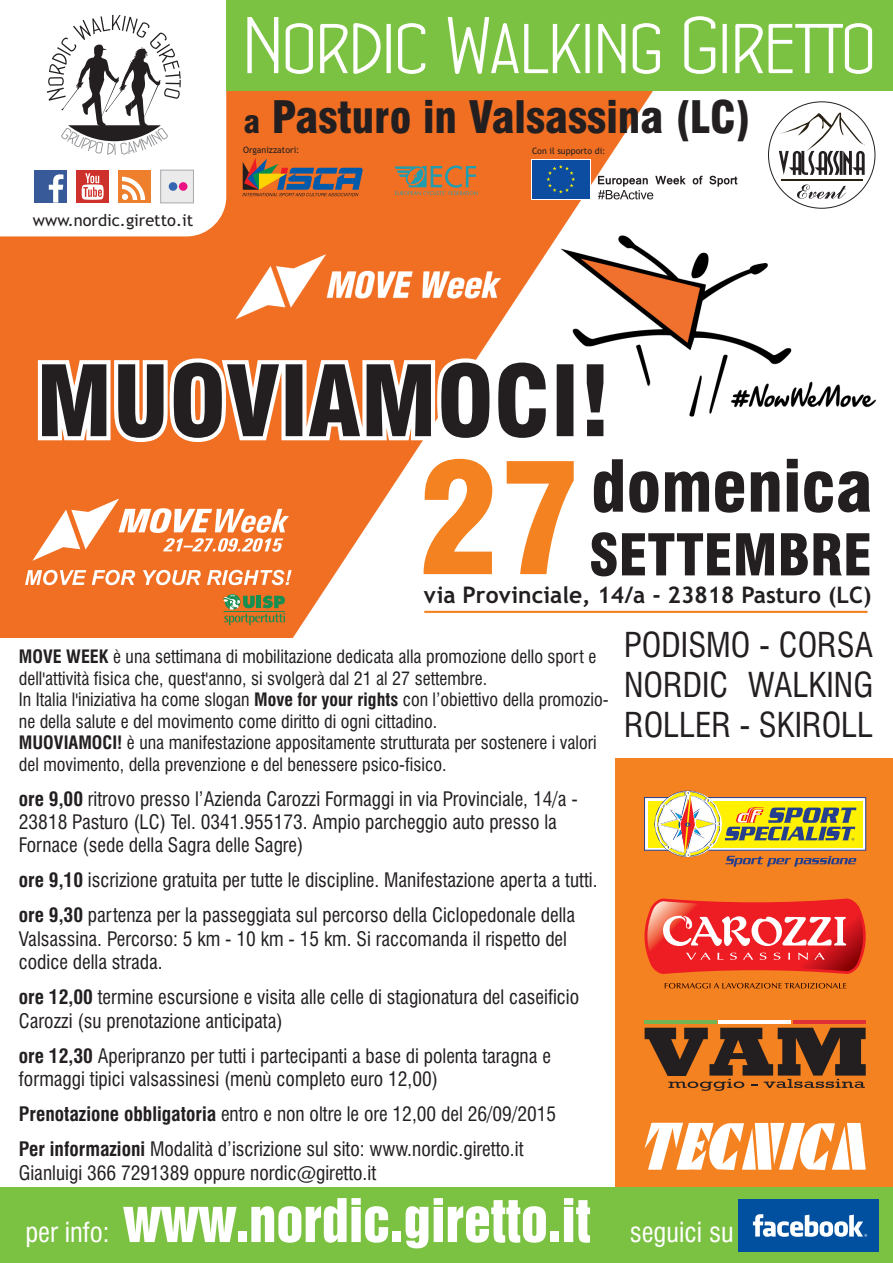
<style>
.page{position:relative;width:893px;height:1263px;background:#fff}
.page>*{position:absolute;margin:0;border:0;box-sizing:border-box;transform-origin:0 0}
.t1{font:900 condensed 152.1px "Swiss 721 BT";color:#f58220}
.t2{font:900 condensed 69.75px "Swiss 721 BT";color:#231f20}
.t3{font:900 condensed 56.1px "Swiss 721 BT";color:#231f20}
.t4{font:54.9px "Swiss 921 BT Regular A";color:#fff}
.t5{font:900 condensed 43.65px "Swiss 721 BT";color:#231f20}
.t6{font:condensed 33.45px/40px "Swiss 721 BT";color:#231f20;text-align:justify}
.t7{font:700 22.8px "Trebuchet MS";color:#231f20}
.t8{font:condensed 19.5px/35.1px "Swiss 721 BT";color:#231f20}
.t9{font:condensed 18px "Swiss 721 BT";color:#231f20}
.t10{font:16.35px "Trebuchet MS";color:#231f20}
.t11{font:8.85px "Trebuchet MS";color:#231f20}
.s1{font-size:30.9px}
.s2{font-weight:700}
.s3{font-family:"Swiss 721 BT";font-stretch:condensed;font-size:27px}
</style>
<div class="page">
<div style="left:614px;top:758px;width:278px;height:431px;background:#f58220"></div>
<img style="left:0;top:90px;width:892px;height:548px">
<div style="left:0;top:1187px;width:892px;height:76px;background:#7bc142"></div>
<div style="left:226px;top:0;width:666px;height:90px;background:#7bc142"></div>
<svg style="left:247px;top:16px;width:625px;height:58px"></svg>
<div style="left:76px;top:170px;width:33px;height:33px;background:#ce312c"></div>
<svg style="left:82px;top:173px;width:22px;height:27px"></svg>
<div style="left:118px;top:170px;width:33px;height:33px;background:#ee7f2d"></div>
<svg style="left:122px;top:177px;width:23px;height:23px"></svg>
<div style="left:34px;top:170px;width:33px;height:33px;background:#395a99"></div>
<svg style="left:49px;top:174px;width:14px;height:29px"></svg>
<div style="left:160px;top:170px;width:34px;height:33px;background:#ebebec;border:1px solid #a8a9ad"></div>
<div style="left:169px;top:182px;width:8px;height:9px;background:#3566b1;border-radius:50%"></div>
<div style="left:179px;top:182px;width:8px;height:9px;background:#ed1283;border-radius:50%"></div>
<svg style="left:47px;top:15px;width:134px;height:140px"></svg>
<svg style="left:644px;top:797px;width:222px;height:54px"></svg>
<div style="left:647px;top:801px;width:215px;height:46px;background:#fff101"></div>
<svg style="left:655px;top:791px;width:201px;height:76px"></svg>
<div style="left:737px;top:1199px;width:141px;height:53px;background:#01509f"></div>
<svg style="left:752px;top:1214px;width:115px;height:23px"></svg>
<svg style="left:644px;top:1123px;width:221px;height:47px"></svg>
<hr style="left:644px;top:1020px;width:73px;height:4px;background:#72b552">
<hr style="left:718px;top:1020px;width:73px;height:4px;background:#fff">
<hr style="left:792px;top:1020px;width:73px;height:4px;background:#df3038">
<svg style="left:644px;top:1028px;width:221px;height:63px"></svg>
<svg style="left:38px;top:358px;width:569px;height:84px"></svg>
<svg style="left:42px;top:363px;width:561px;height:75px"></svg>
<svg style="left:664px;top:983px;width:182px;height:6px"></svg>
<svg style="left:644px;top:898px;width:222px;height:76px;background:#eb4d45"></svg>
<hr style="left:424px;top:611px;width:443px;height:2px;background:#f58220">
<div style="left:768px;top:101px;width:107px;height:108px;background:#fff;border:1px solid #231f20;border-radius:50%"></div>
<hr style="left:780px;top:179px;width:82px;height:1px;background:#272013">
<svg style="left:771px;top:104px;width:94px;height:71px"></svg>
<svg style="left:797px;top:185px;width:49px;height:14px"></svg>
<svg style="left:32px;top:499px;width:257px;height:62px"></svg>
<svg style="left:25px;top:570px;width:61px;height:15px"></svg>
<svg style="left:92px;top:570px;width:43px;height:15px"></svg>
<svg style="left:143px;top:570px;width:58px;height:15px"></svg>
<svg style="left:207px;top:570px;width:84px;height:15px"></svg>
<svg style="left:223px;top:595px;width:62px;height:30px;background:#98803d"></svg>
<svg style="left:242px;top:158px;width:121px;height:38px;background:#9a6748"></svg>
<svg style="left:394px;top:166px;width:83px;height:29px;background:#b07c4e"></svg>
<svg style="left:531px;top:159px;width:59px;height:40px"></svg>
<div style="left:532px;top:160px;width:57px;height:38px;background:#0d4da1"></div>
<svg style="left:546px;top:165px;width:29px;height:28px"></svg>
<svg style="left:598px;top:176px;width:139px;height:23px"></svg>
<h3 class="t5" style="left:244px;top:93px;width:508px"><span class="s1">a</span> Pasturo in Valsassina (LC)</h3>
<p class="t10" style="left:33px;top:214px;width:162px">www.nordic.giretto.it</p>
<p class="t11" style="left:243px;top:147px;width:58px">Organizzatori:</p>
<p class="t11" style="left:532px;top:147px;width:75px">Con il supporto di:</p>
<h1 class="t1" style="left:418px;top:433px;width:165px">27</h1>
<h2 class="t2" style="left:591px;top:447px;width:283px">domenica</h2>
<h3 class="t3" style="left:589px;top:523px;width:284px">SETTEMBRE</h3>
<p class="t7" style="left:424px;top:586px;width:449px">via Provinciale, 14/a - 23818 Pasturo (LC)</p>
<p class="t9" style="left:19px;top:650px;width:579px"><span class="s2">MOVE WEEK</span> è una settimana di mobilitazione dedicata alla promozione dello sport e</p>
<p class="t9" style="left:19px;top:693px;width:591px">In Italia l'iniziativa ha come slogan <span class="s2">Move for your rights</span> con l’obiettivo della promozio-</p>
<p class="t9" style="left:19px;top:736px;width:579px"><span class="s2">MUOVIAMOCI!</span> è una manifestazione appositamente strutturata per sostenere i valori</p>
<p class="t9" style="left:19px;top:671px;width:470px">dell'attività fisica che, quest'anno, si svolgerà dal 21 al 27 settembre.</p>
<p class="t9" style="left:19px;top:714px;width:420px">ne della salute e del movimento come diritto di ogni cittadino.</p>
<p class="t9" style="left:19px;top:758px;width:429px">del movimento, della prevenzione e del benessere psico-fisico.</p>
<p class="t8" style="left:19px;top:783px;width:560px"><span class="s2">ore 9,00</span> ritrovo presso l’Azienda Carozzi Formaggi in via Provinciale, 14/a -</p>
<p class="t8" style="left:19px;top:812px;width:539px;line-height:23.4px">23818 Pasturo (LC) Tel. 0341.955173. Ampio parcheggio auto presso la<br>Fornace (sede della Sagra delle Sagre)</p>
<p class="t8" style="left:19px;top:864px;width:580px"><span class="s2">ore 9,10</span> iscrizione gratuita per tutte le discipline. Manifestazione aperta a tutti. <span class="s2">ore 9,30</span> partenza per la passeggiata sul percorso della Ciclopedonale della</p>
<p class="t8" style="left:19px;top:929px;width:549px;line-height:23.4px">Valsassina. Percorso: 5 km - 10 km - 15 km. Si raccomanda il rispetto del codice della strada.</p>
<p class="t8" style="left:19px;top:981px;width:562px"><span class="s2">ore 12,00</span> termine escursione e visita alle celle di stagionatura del caseificio</p>
<p class="t8" style="left:19px;top:1005px;width:265px">Carozzi (su prenotazione anticipata)</p>
<p class="t8" style="left:19px;top:1063px;width:420px">formaggi tipici valsassinesi (menù completo euro 12,00)</p>
<p class="t8" style="left:19px;top:1040px;width:533px"><span class="s2">ore 12,30</span> Aperipranzo per tutti i partecipanti a base di polenta taragna e</p>
<p class="t8" style="left:19px;top:1098px;width:539px"><span class="s2">Prenotazione obbligatoria</span> entro e non oltre le ore 12,00 del 26/09/2015<br><span class="s2">Per informazioni</span> Modalità d’iscrizione sul sito: www.nordic.giretto.it</p>
<p class="t8" style="left:19px;top:1157px;width:359px">Gianluigi 366 7291389 oppure nordic@giretto.it</p>
<h3 class="t6" style="left:624px;top:627px;width:250px">PODISMO - CORSA NORDIC WALKING ROLLER - SKIROLL</h3>
<h3 class="t4" style="left:25px;top:1198px;width:709px"><span class="s3">per info:</span> www.nordic.giretto.it <span class="s3">seguici su</span></h3>
</div>
